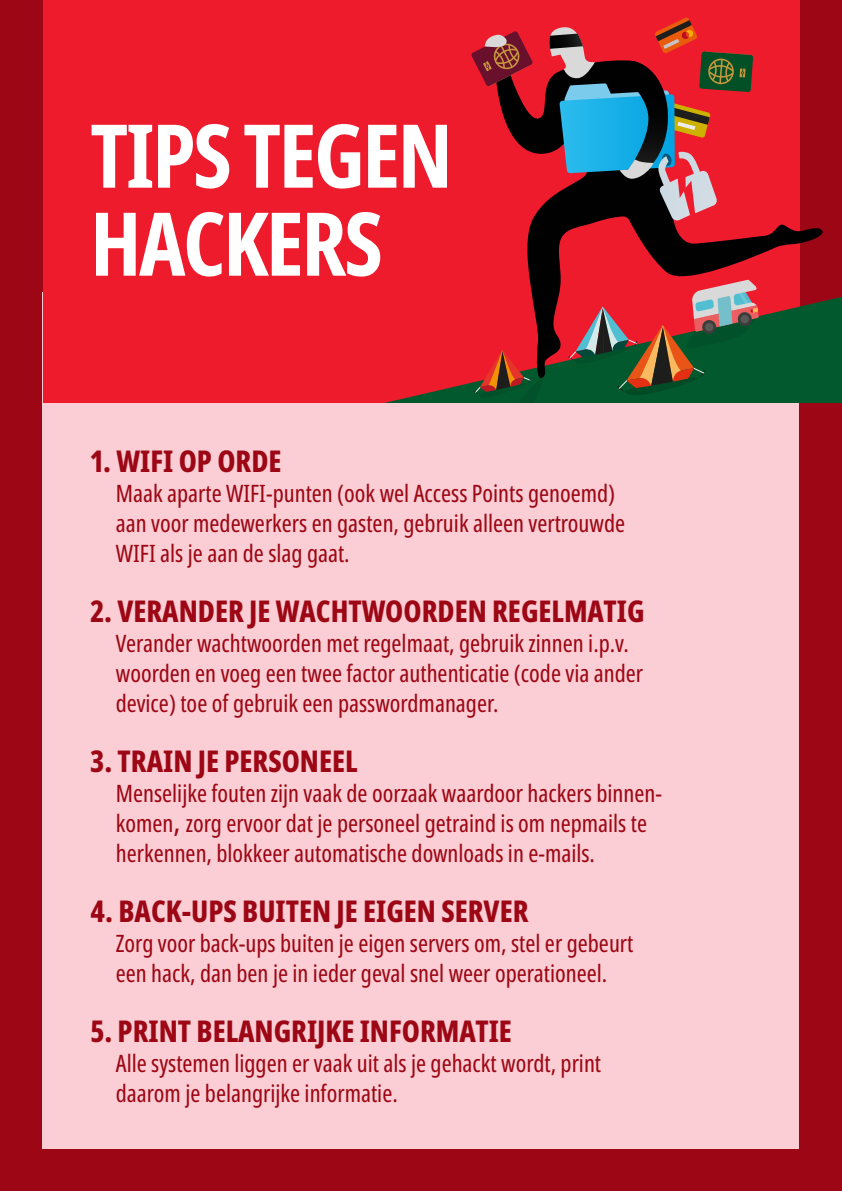
<style>
.page{position:relative;width:842px;height:1191px;background:#9d0715}
.page>*{position:absolute;margin:0;border:0;box-sizing:border-box;transform-origin:0 0}
.t1{font:700 extra-condensed 88px/88px "Noto Sans";letter-spacing:-.025em;color:#fff}
.t2{font:800 extra-condensed 30px "Noto Sans";color:#9d0715}
.t3{font:extra-condensed 24px/30px "Noto Sans";color:#9d0715}
.s1{font-size:30px}
</style>
<div class="page">
<div style="left:43px;top:292px;width:756px;height:856px;background:#faced4"></div>
<div style="left:43px;top:0;width:756px;height:403px;background:#ee1b2d"></div>
<svg style="left:384px;top:296px;width:458px;height:107px"></svg>
<svg style="left:496px;top:57px;width:327px;height:324px"></svg>
<svg style="left:471px;top:31px;width:62px;height:55px"></svg>
<svg style="left:474px;top:350px;width:68px;height:53px"></svg>
<svg style="left:568px;top:280px;width:191px;height:115px"></svg>
<svg style="left:548px;top:17px;width:205px;height:204px"></svg>
<p class="t1" style="left:90px;top:113px;width:364px">TIPS TEGEN<br>HACKERS</p>
<p class="t2" style="left:90px;top:438px;width:193px">1. WIFI OP ORDE</p>
<p class="t3" style="left:116px;top:478px;width:511px">Maak aparte WIFI-punten (ook wel Access Points genoemd) aan voor medewerkers en gasten, gebruik alleen vertrouwde<br>WIFI als je aan de slag gaat.</p>
<p class="t2" style="left:90px;top:588px;width:556px">2. VERANDER JE WACHTWOORDEN REGELMATIG</p>
<p class="t3" style="left:116px;top:628px;width:529px">Verander wachtwoorden met regelmaat, gebruik zinnen i.p.v. woorden en voeg een twee factor authenticatie (code via ander device) toe of gebruik een passwordmanager.</p>
<p class="t2" style="left:90px;top:738px;width:269px">3. TRAIN JE PERSONEEL</p>
<p class="t3" style="left:116px;top:778px;width:546px">Menselijke fouten zijn vaak de oorzaak waardoor hackers binnen&shy;komen<span class="s1">,</span> zorg ervoor dat je personeel getraind is om nepmails te herkennen, blokkeer automatische downloads in e-mails.</p>
<p class="t2" style="left:90px;top:888px;width:440px">4. BACK-UPS BUITEN JE EIGEN SERVER</p>
<p class="t3" style="left:116px;top:928px;width:519px">Zorg voor back-ups buiten je eigen servers om, stel er gebeurt een hack, dan ben je in ieder geval snel weer operationeel.</p>
<p class="t2" style="left:90px;top:1008px;width:423px">5. PRINT BELANGRIJKE INFORMATIE</p>
<p class="t3" style="left:116px;top:1048px;width:487px">Alle systemen liggen er vaak uit als je gehackt wordt, print daarom je belangrijke informatie.</p>
</div>
